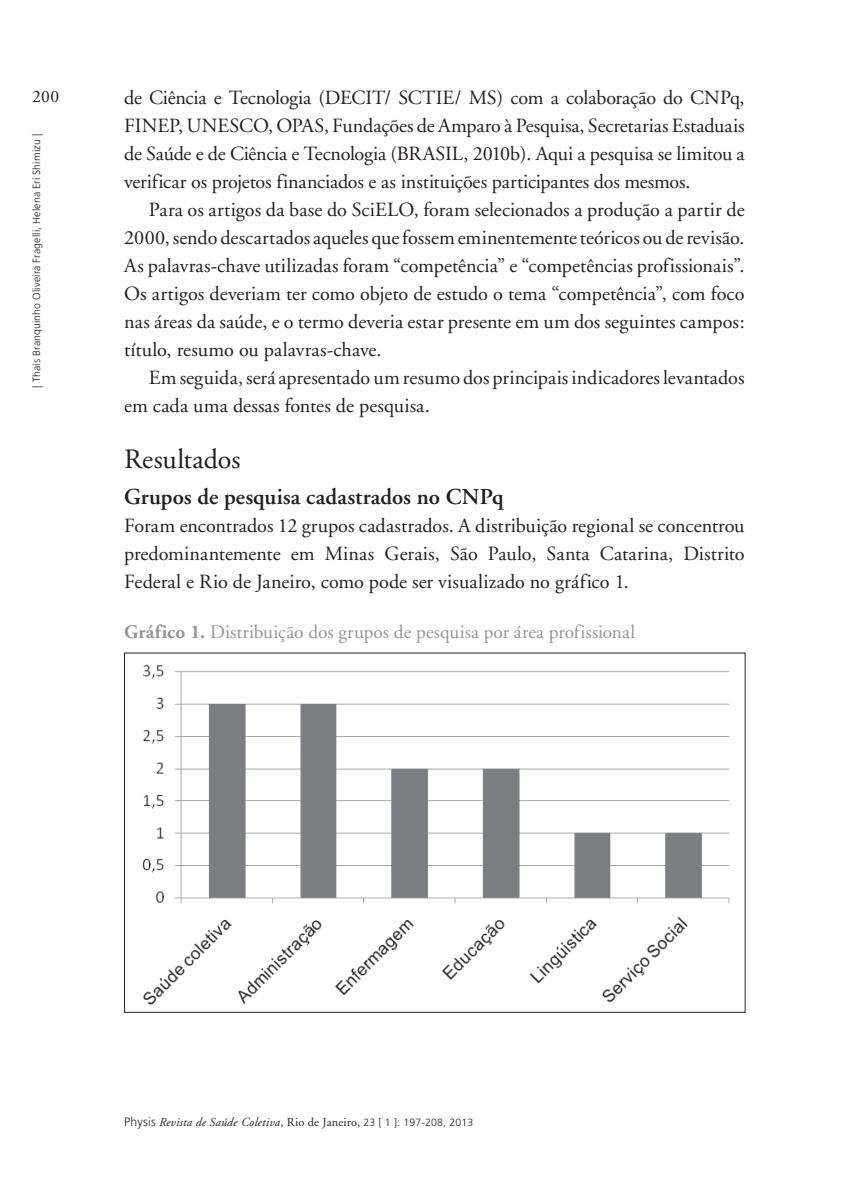
<style>
.page{position:relative;width:844px;height:1191px;background:#fff}
.page>*{position:absolute;margin:0;border:0;box-sizing:border-box;transform-origin:0 0}
.t1{font:28px "Adobe Garamond";color:#231f20}
.t2{font:600 22.75px "Adobe Garamond";color:#231f20}
.t3{font:20.12px/28px "Adobe Garamond";color:#231f20;text-align:justify}
.t4{font:19.25px "Adobe Garamond";letter-spacing:.005em;color:#939598}
.t5{font:17.5px "Adobe Garamond";color:#231f20}
.t6{font:italic 12.25px "Adobe Garamond";letter-spacing:.015em;color:#231f20}
.t7{font:300 10.5px "Frutiger";letter-spacing:.015em;color:#231f20}
.s1{font-weight:700}
.s2{font-family:"Frutiger";font-weight:300;font-style:normal}
.s3{font-style:normal}
.s4{font-family:"Frutiger";font-weight:300;font-style:normal;font-size:10.5px}
</style>
<div class="page">
<img style="left:142px;top:664px;width:588px;height:341px">
<p class="t5" style="left:32px;top:87px;width:28px">200</p>
<p class="t7" style="left:31px;top:388px;width:255px;rotate:-90deg">| Thaís Branquinho Oliveira Fragelli, Helena Eri Shimizu |</p>
<p class="t3" style="left:124px;top:84px;width:622px">de Ciência e Tecnologia (DECIT/ SCTIE/ MS) com a colaboração do CNPq, FINEP, UNESCO, OPAS, Fundações de Amparo à Pesquisa, Secretarias Estaduais de Saúde e de Ciência e Tecnologia (BRASIL, 2010b). Aqui a pesquisa se limitou a verificar os projetos financiados e as instituições participantes dos mesmos.</p>
<p class="t3" style="left:124px;top:196px;width:622px;text-indent:25px">Para os artigos da base do SciELO, foram selecionados a produção a partir de 2000, sendo descartados aqueles que fossem eminentemente teóricos ou de revisão.<br>As palavras-chave utilizadas foram “competência” e “competências profissionais”.<br>Os artigos deveriam ter como objeto de estudo o tema “competência”, com foco nas áreas da saúde, e o termo deveria estar presente em um dos seguintes campos: título, resumo ou palavras-chave.</p>
<p class="t3" style="left:124px;top:364px;width:621px;text-indent:25px">Em seguida, será apresentado um resumo dos principais indicadores levantados em cada uma dessas fontes de pesquisa.</p>
<h1 class="t1" style="left:124px;top:444px;width:118px">Resultados</h1>
<p class="t2" style="left:124px;top:484px;width:381px">Grupos de pesquisa cadastrados no CNPq</p>
<p class="t3" style="left:124px;top:512px;width:621px">Foram encontrados 12 grupos cadastrados. A distribuição regional se concentrou predominantemente em Minas Gerais, São Paulo, Santa Catarina, Distrito Federal e Rio de Janeiro, como pode ser visualizado no gráfico 1.</p>
<p class="t4" style="left:124px;top:622px;width:512px"><span class="s1">Gráfico 1.</span> Distribuição dos grupos de pesquisa por área profissional</p>
<p class="t6" style="left:124px;top:1115px;width:350px"><span class="s2">Physis</span> Revista de Saúde Coletiva<span class="s3">, Rio de Janeiro,</span> <span class="s4">23 [ 1 ]: 197-208, 2013</span></p>
</div>
